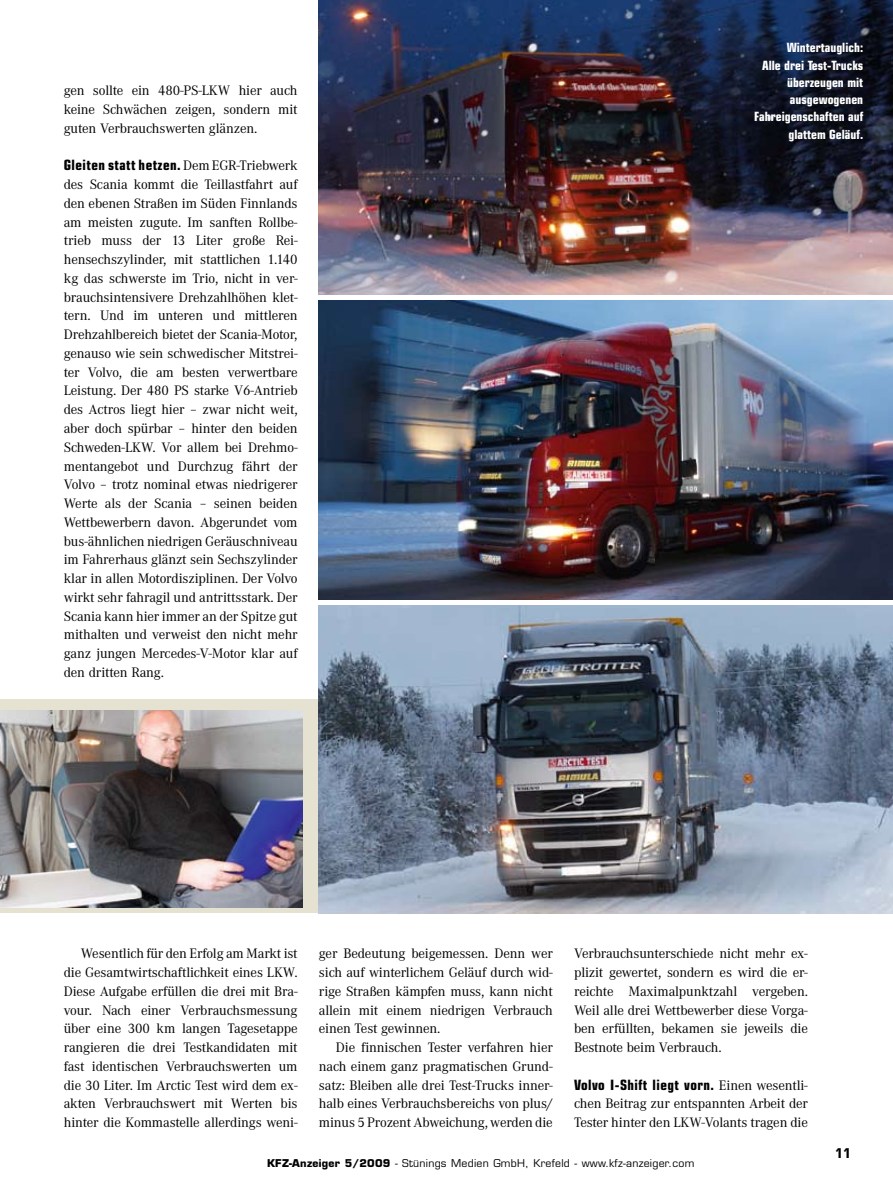
<style>
.page{position:relative;width:893px;height:1191px;background:#fff}
.page>*{position:absolute;margin:0;border:0;box-sizing:border-box;transform-origin:0 0}
.t1{font:14.25px/18.8px "Corporate A";letter-spacing:-.01em;color:#000;text-align:justify}
.t2{font:700 condensed 14.25px "Eurostile";letter-spacing:.03em;color:#000}
.t3{font:700 condensed 13.5px "Eurostile";color:#000}
.t4{font:700 condensed 12.75px/17.2px "Eurostile";color:#fff;text-align:right}
.t5{font:10.5px "Eurostile";letter-spacing:.025em;color:#000}
.s1{font-family:"Corporate A";font-weight:400;font-stretch:normal}
.s2{font-weight:700}
</style>
<div class="page">
<div style="left:0;top:699px;width:329px;height:213px;background:#e6e2d2"></div>
<img style="left:0;top:710px;width:302px;height:197px">
<img style="left:318px;top:0;width:575px;height:295px">
<img style="left:318px;top:301px;width:575px;height:299px">
<img style="left:318px;top:605px;width:575px;height:308px">
<p class="t1" style="left:64px;top:82px;width:235px">gen sollte ein 480-PS-LKW hier auch keine Schwächen zeigen, sondern mit guten Verbrauchswerten glänzen.</p>
<p class="t2" style="left:64px;top:157px;width:235px">Gleiten statt hetzen. <span class="s1">Dem EGR-Triebwerk</span></p>
<p class="t1" style="left:64px;top:175px;width:235px">des Scania kommt die Teillastfahrt auf den ebenen Straßen im Süden Finnlands am meisten zugute. Im sanften Rollbe&shy;trieb muss der 13 Liter große Rei&shy;hensechszylinder, mit stattlichen 1.140 kg das schwerste im Trio, nicht in ver&shy;brauchsintensivere Drehzahlhöhen klet&shy;tern. Und im unteren und mittleren Drehzahlbereich bietet der Scania-Motor, genauso wie sein schwedischer Mitstrei&shy;ter Volvo, die am besten verwertbare Leistung. Der 480 PS starke V6-Antrieb des Actros liegt hier – zwar nicht weit, aber doch spürbar – hinter den beiden Schweden-LKW. Vor allem bei Drehmo&shy;mentangebot und Durchzug fährt der Volvo – trotz nominal etwas niedrigerer Werte als der Scania – seinen beiden Wettbewerbern davon. Abgerundet vom bus-ähnlichen niedrigen Geräuschniveau im Fahrerhaus glänzt sein Sechszylinder klar in allen Motordisziplinen. Der Volvo wirkt sehr fahragil und antrittsstark. Der Scania kann hier immer an der Spitze gut mithalten und verweist den nicht mehr ganz jungen Mercedes-V-Motor klar auf den dritten Rang.</p>
<p class="t4" style="left:754px;top:39px;width:110px">Wintertauglich:<br>Alle drei Test-Trucks überzeugen mit ausgewogenen<br>Fahreigenschaften auf glattem Geläuf.</p>
<p class="t1" style="left:64px;top:944px;width:235px;text-indent:17px">Wesentlich für den Erfolg am Markt ist die Gesamtwirtschaftlichkeit eines LKW.<br>Diese Aufgabe erfüllen die drei mit Bra&shy;vour. Nach einer Verbrauchsmessung über eine 300 km langen Tagesetappe rangieren die drei Testkandidaten mit fast identischen Verbrauchswerten um die 30 Liter. Im Arctic Test wird dem ex&shy;akten Verbrauchswert mit Werten bis hinter die Kommastelle allerdings weni-</p>
<p class="t1" style="left:319px;top:944px;width:235px">ger Bedeutung beigemessen. Denn wer sich auf winterlichem Geläuf durch wid&shy;rige Straßen kämpfen muss, kann nicht allein mit einem niedrigen Verbrauch einen Test gewinnen.</p>
<p class="t1" style="left:319px;top:1038px;width:235px;text-indent:17px">Die finnischen Tester verfahren hier nach einem ganz pragmatischen Grund&shy;satz: Bleiben alle drei Test-Trucks inner&shy;halb eines Verbrauchsbereichs von plus/ minus 5 Prozent Abweichung, werden die</p>
<p class="t1" style="left:574px;top:944px;width:235px">Verbrauchsunterschiede nicht mehr ex&shy;plizit gewertet, sondern es wird die er&shy;reichte Maximalpunktzahl vergeben.<br>Weil alle drei Wettbewerber diese Vorga&shy;ben erfüllten, bekamen sie jeweils die Bestnote beim Verbrauch.</p>
<p class="t2" style="left:574px;top:1075px;width:235px">Volvo I-Shift liegt vorn. <span class="s1">Einen wesentli-</span></p>
<p class="t1" style="left:574px;top:1094px;width:235px">chen Beitrag zur entspannten Arbeit der<br>Tester hinter den LKW-Volants tragen die</p>
<p class="t5" style="left:267px;top:1157px;width:429px"><span class="s2">KFZ-Anzeiger 5/2009</span> - Stünings Medien GmbH, Krefeld - www.kfz-anzeiger.com</p>
<p class="t3" style="left:836px;top:1144px;width:16px">11</p>
</div>
